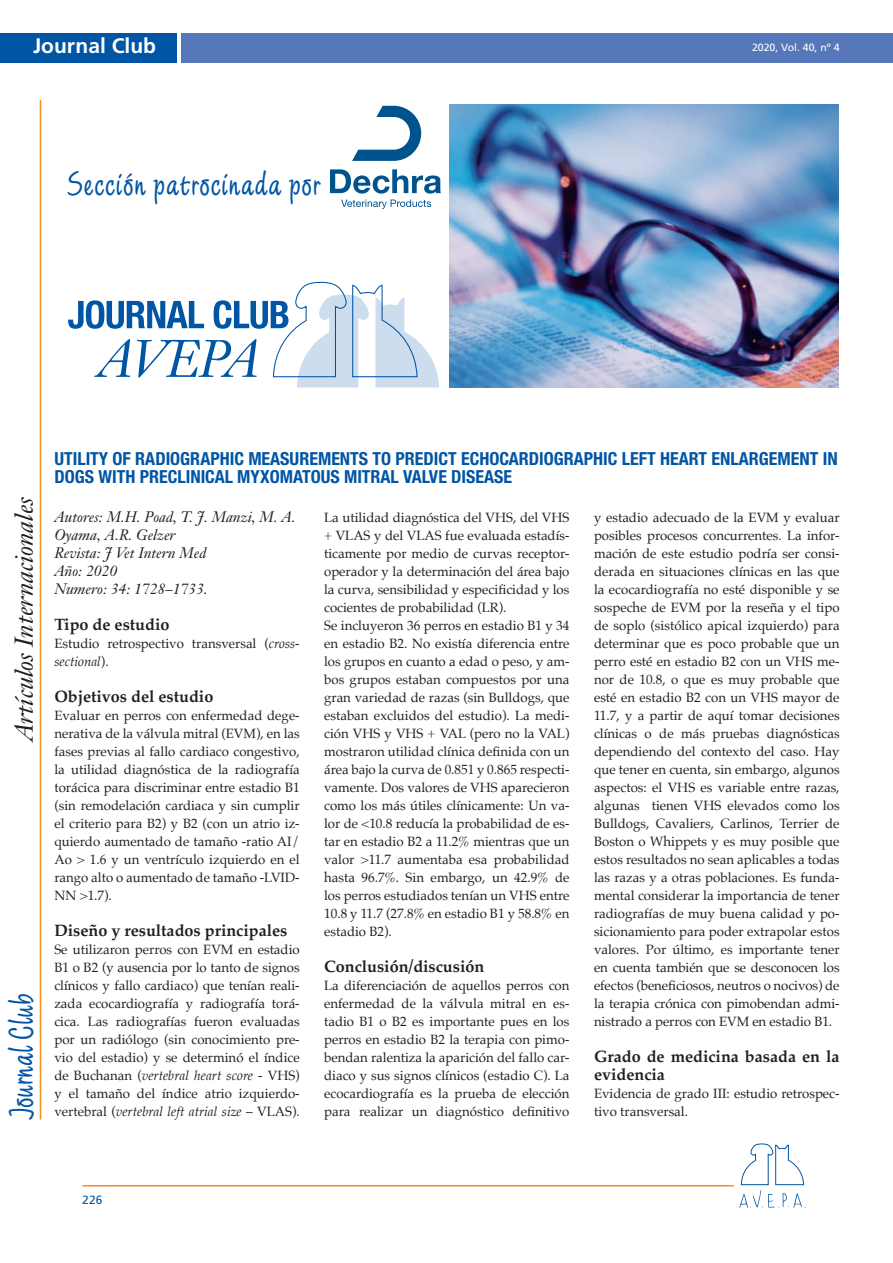
<style>
.page{position:relative;width:893px;height:1263px;background:#fff}
.page>*{position:absolute;margin:0;border:0;box-sizing:border-box;transform-origin:0 0}
.Caso_Clinico_TextoBa{font:37.5px "Limehouse Script Plain";color:#0155a5}
.Subladillo_azul{font:37.35px "Limehouse Script Plain";letter-spacing:.02em;color:#0155a5}
.Caso_Clinico_TextoBa-2{font:italic 25.5px "Janson Text";color:#231f20}
.t1{font:700 21px "Frutiger";color:#fff}
.Editorial_Titulo{font:700 condensed 18px/18px "Helvetica Neue";color:#0155a5}
.t2{font:700 16.5px/18px "Palatino";color:#231f20}
.t3{font:italic 15px/18px "Janson Text";color:#231f20}
.t4{font:13.5px/18px "Palatino";color:#231f20;text-align:justify}
.t5{font:12px "Frutiger";color:#0155a5}
.t6{font:10.5px "Frutiger";color:#fff}
.s1{font-style:italic}
</style>
<div class="page">
<hr style="left:82px;top:1185px;width:652px;height:1px;background:#f68e1e">
<svg style="left:739px;top:1143px;width:67px;height:65px"></svg>
<div style="left:0;top:34px;width:177px;height:29px;background:#0155a5"></div>
<div style="left:182px;top:34px;width:711px;height:29px;background:#5677b9"></div>
<img style="left:450px;top:104px;width:388px;height:284px">
<svg style="left:68px;top:281px;width:371px;height:106px"></svg>
<svg style="left:330px;top:169px;width:111px;height:25px"></svg>
<svg style="left:341px;top:200px;width:90px;height:9px"></svg>
<svg style="left:352px;top:106px;width:69px;height:55px"></svg>
<hr style="left:40px;top:100px;width:1px;height:1019px;background:#f68e1e">
<h3 class="t1" style="left:33px;top:34px;width:124px">Journal Club</h3>
<p class="t6" style="left:752px;top:41px;width:89px">2020, Vol. 40, nº 4</p>
<p class="Subladillo_azul" style="left:68px;top:161px;width:254px">Sección patrocinada por</p>
<p class="Caso_Clinico_TextoBa-2" style="left:8px;top:741px;width:247px;rotate:-90deg">Artículos Internacionales</p>
<p class="Caso_Clinico_TextoBa" style="left:-2px;top:1119px;width:127px;rotate:-90deg">Journal Club</p>
<p class="Editorial_Titulo" style="left:54px;top:449px;width:785px">UTILITY OF RADIOGRAPHIC MEASUREMENTS TO PREDICT ECHOCARDIOGRAPHIC LEFT HEART ENLARGEMENT IN<br>DOGS WITH PRECLINICAL MYXOMATOUS MITRAL VALVE DISEASE</p>
<p class="t3" style="left:54px;top:508px;width:243px">Autores: M.H. Poad, T. J. Manzi, M. A.<br>Oyama, A.R. Gelzer</p>
<p class="t3" style="left:54px;top:544px;width:153px">Revista: J Vet Intern Med</p>
<p class="t3" style="left:54px;top:562px;width:64px">Año: 2020</p>
<p class="t3" style="left:54px;top:580px;width:155px">Numero: 34: 1728–1733.</p>
<p class="t2" style="left:54px;top:615px;width:116px">Tipo de estudio</p>
<p class="t4" style="left:54px;top:634px;width:247px">Estudio retrospectivo transversal (<span class="s1">cross&shy;sectional</span>).</p>
<p class="t2" style="left:54px;top:687px;width:160px">Objetivos del estudio</p>
<p class="t4" style="left:54px;top:706px;width:247px">Evaluar en perros con enfermedad dege&shy;nerativa de la válvula mitral (EVM), en las fases previas al fallo cardiaco congestivo, la utilidad diagnóstica de la radiografía torácica para discriminar entre estadio B1 (sin remodelación cardiaca y sin cumplir el criterio para B2) y B2 (con un atrio iz&shy;quierdo aumentado de tamaño -ratio AI/ Ao &gt; 1.6 y un ventrículo izquierdo en el rango alto o aumentado de tamaño -LVID-NN &gt;1.7).</p>
<p class="t2" style="left:54px;top:921px;width:235px">Diseño y resultados principales</p>
<p class="t4" style="left:54px;top:940px;width:247px">Se utilizaron perros con EVM en estadio B1 o B2 (y ausencia por lo tanto de signos clínicos y fallo cardiaco) que tenían reali&shy;zada ecocardiografía y radiografía torá&shy;cica. Las radiografías fueron evaluadas por un radiólogo (sin conocimiento pre&shy;vio del estadio) y se determinó el índice de Buchanan (<span class="s1">vertebral heart score</span> - VHS) y el tamaño del índice atrio izquierdo&shy;vertebral (<span class="s1">vertebral left atrial size</span> – VLAS).</p>
<p class="t4" style="left:324px;top:508px;width:247px">La utilidad diagnóstica del VHS, del VHS + VLAS y del VLAS fue evaluada estadís&shy;ticamente por medio de curvas receptor&shy;operador y la determinación del área bajo la curva, sensibilidad y especificidad y los cocientes de probabilidad (LR).</p>
<p class="t4" style="left:324px;top:616px;width:247px">Se incluyeron 36 perros en estadio B1 y 34 en estadio B2. No existía diferencia entre los grupos en cuanto a edad o peso, y am&shy;bos grupos estaban compuestos por una gran variedad de razas (sin Bulldogs, que estaban excluidos del estudio). La medi&shy;ción VHS y VHS + VAL (pero no la VAL) mostraron utilidad clínica definida con un área bajo la curva de 0.851 y 0.865 respecti&shy;vamente. Dos valores de VHS aparecieron como los más útiles clínicamente: Un va&shy;lor de &lt;10.8 reducía la probabilidad de es&shy;tar en estadio B2 a 11.2% mientras que un valor &gt;11.7 aumentaba esa probabilidad hasta 96.7%. Sin embargo, un 42.9% de los perros estudiados tenían un VHS entre 10.8 y 11.7 (27.8% en estadio B1 y 58.8% en estadio B2).</p>
<p class="t2" style="left:324px;top:957px;width:162px">Conclusión/discusión</p>
<p class="t4" style="left:324px;top:976px;width:247px">La diferenciación de aquellos perros con enfermedad de la válvula mitral en es&shy;tadio B1 o B2 es importante pues en los perros en estadio B2 la terapia con pimo&shy;bendan ralentiza la aparición del fallo car&shy;diaco y sus signos clínicos (estadio C). La ecocardiografía es la prueba de elección para realizar un diagnóstico definitivo</p>
<p class="t4" style="left:594px;top:508px;width:247px">y estadio adecuado de la EVM y evaluar posibles procesos concurrentes. La infor&shy;mación de este estudio podría ser consi&shy;derada en situaciones clínicas en las que la ecocardiografía no esté disponible y se sospeche de EVM por la reseña y el tipo de soplo (sistólico apical izquierdo) para determinar que es poco probable que un perro esté en estadio B2 con un VHS me&shy;nor de 10.8, o que es muy probable que esté en estadio B2 con un VHS mayor de 11.7, y a partir de aquí tomar decisiones clínicas o de más pruebas diagnósticas dependiendo del contexto del caso. Hay que tener en cuenta, sin embargo, algunos aspectos: el VHS es variable entre razas, algunas tienen VHS elevados como los Bulldogs, Cavaliers, Carlinos, Terrier de Boston o Whippets y es muy posible que estos resultados no sean aplicables a todas las razas y a otras poblaciones. Es funda&shy;mental considerar la importancia de tener radiografías de muy buena calidad y po&shy;sicionamiento para poder extrapolar estos valores. Por último, es importante tener en cuenta también que se desconocen los efectos (beneficiosos, neutros o nocivos) de la terapia crónica con pimobendan admi&shy;nistrado a perros con EVM en estadio B1.</p>
<p class="t2" style="left:594px;top:1047px;width:247px">Grado de medicina basada en la evidencia</p>
<p class="t4" style="left:594px;top:1084px;width:247px">Evidencia de grado III: estudio retrospec&shy;tivo transversal.</p>
<p class="t5" style="left:82px;top:1192px;width:22px">226</p>
</div>
